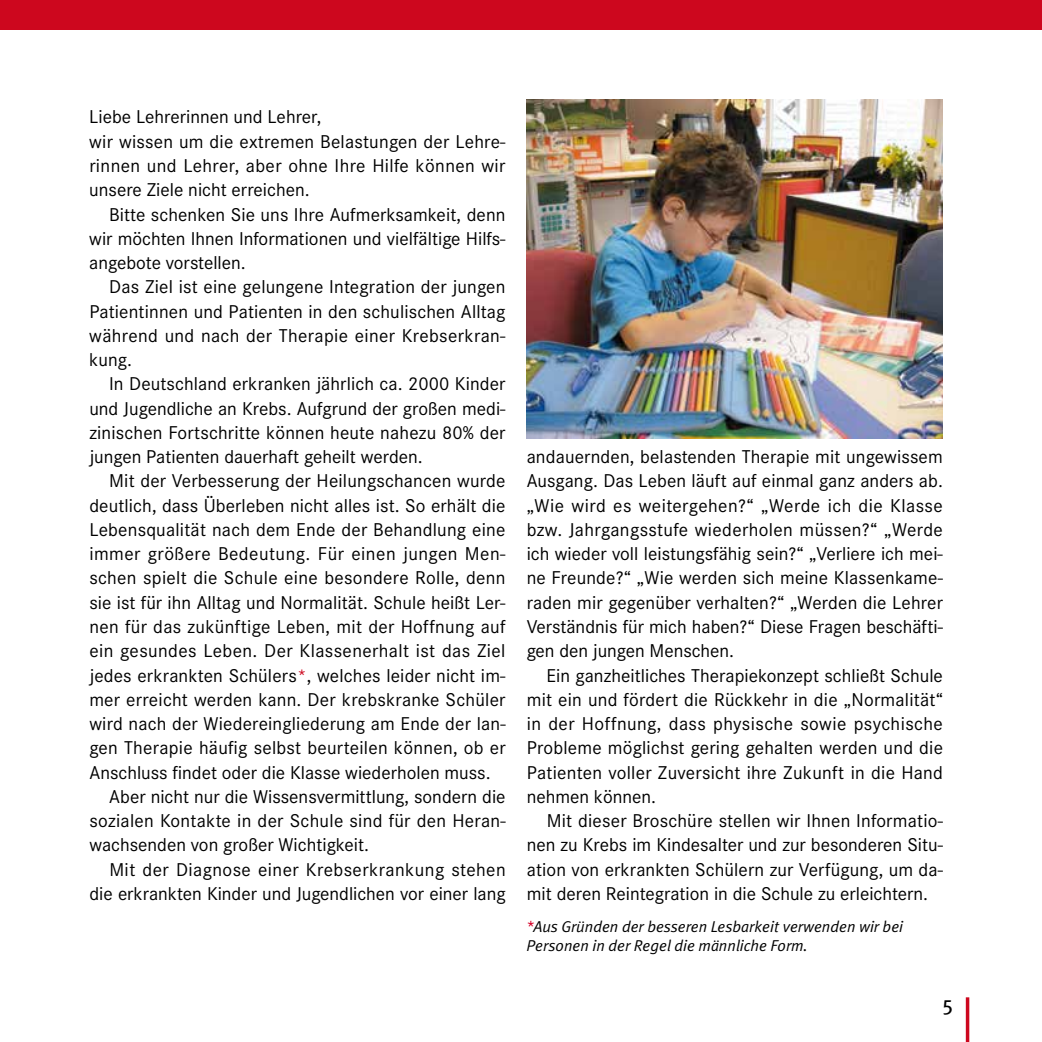
<style>
.page{position:relative;width:1042px;height:1042px;background:#fff}
.page>*{position:absolute;margin:0;border:0;box-sizing:border-box;transform-origin:0 0}
.t1{font:21px "Meta Plus Book Caps";color:#000}
.t2{font:19.25px/24.3px "Corporate S";letter-spacing:.01em;color:#000;text-align:justify}
.t3{font:italic 15.75px/19.2px "Meta Plus Normal";color:#000}
.s1{color:#cd071e}
.s2{color:#d40028}
</style>
<div class="page">
<hr style="left:966px;top:997px;width:3px;height:45px;background:#cd071e">
<div style="left:0;top:0;width:1042px;height:30px;background:#cd071e"></div>
<img style="left:526px;top:99px;width:417px;height:340px">
<p class="t2" style="left:89px;top:105px;width:418px;text-align:left">Liebe Lehrerinnen und Lehrer,<br>wir wissen um die extremen Belastungen der Lehre&shy;rinnen und Lehrer, aber ohne Ihre Hilfe können wir unsere Ziele nicht erreichen.</p>
<p class="t2" style="left:89px;top:202px;width:418px;text-indent:20px">Bitte schenken Sie uns Ihre Aufmerksamkeit, denn wir möchten Ihnen Informationen und vielfältige Hilfs&shy;angebote vorstellen.</p>
<p class="t2" style="left:89px;top:275px;width:418px;text-indent:20px">Das Ziel ist eine gelungene Integration der jungen Patientinnen und Patienten in den schulischen Alltag während und nach der Therapie einer Krebserkran&shy;kung.</p>
<p class="t2" style="left:89px;top:372px;width:418px;text-indent:20px">In Deutschland erkranken jährlich ca. 2000 Kinder und Jugendliche an Krebs. Aufgrund der großen medi&shy;zinischen Fortschritte können heute nahezu 80% der jungen Patienten dauerhaft geheilt werden.</p>
<p class="t2" style="left:109px;top:469px;width:398px">Mit der Verbesserung der Heilungschancen wurde</p>
<p class="t2" style="left:89px;top:493px;width:418px">deutlich, dass Überleben nicht alles ist. So erhält die</p>
<p class="t2" style="left:89px;top:518px;width:418px">Lebensqualität nach dem Ende der Behandlung eine</p>
<p class="t2" style="left:89px;top:542px;width:418px">immer größere Bedeutung. Für einen jungen Men-</p>
<p class="t2" style="left:89px;top:566px;width:418px">schen spielt die Schule eine besondere Rolle, denn</p>
<p class="t2" style="left:89px;top:590px;width:418px">sie ist für ihn Alltag und Normalität. Schule heißt Ler-</p>
<p class="t2" style="left:89px;top:615px;width:418px">nen für das zukünftige Leben, mit der Hoffnung auf</p>
<p class="t2" style="left:89px;top:639px;width:418px">ein gesundes Leben. Der Klassenerhalt ist das Ziel</p>
<p class="t2" style="left:89px;top:663px;width:418px">jedes erkrankten Schülers<span class="s1">*</span>, welches leider nicht im-</p>
<p class="t2" style="left:89px;top:687px;width:418px">mer erreicht werden kann. Der krebskranke Schüler</p>
<p class="t2" style="left:89px;top:712px;width:418px">wird nach der Wiedereingliederung am Ende der lan-</p>
<p class="t2" style="left:89px;top:736px;width:418px">gen Therapie häufig selbst beurteilen können, ob er</p>
<p class="t2" style="left:89px;top:760px;width:403px">Anschluss findet oder die Klasse wiederholen muss.</p>
<p class="t2" style="left:109px;top:784px;width:398px">Aber nicht nur die Wissensvermittlung, sondern die</p>
<p class="t2" style="left:89px;top:809px;width:418px">sozialen Kontakte in der Schule sind für den Heran-</p>
<p class="t2" style="left:89px;top:833px;width:281px">wachsenden von großer Wichtigkeit.</p>
<p class="t2" style="left:109px;top:857px;width:398px">Mit der Diagnose einer Krebserkrankung stehen</p>
<p class="t2" style="left:89px;top:881px;width:418px">die erkrankten Kinder und Jugendlichen vor einer lang</p>
<p class="t2" style="left:527px;top:445px;width:418px">andauernden, belastenden Therapie mit ungewissem Ausgang. Das Leben läuft auf einmal ganz anders ab. „Wie wird es weitergehen?“ „Werde ich die Klasse bzw. Jahrgangsstufe wiederholen müssen?“ „Werde ich wieder voll leistungsfähig sein?“ „Verliere ich mei&shy;ne Freunde?“ „Wie werden sich meine Klassenkame&shy;raden mir gegenüber verhalten?“ „Werden die Lehrer Verständnis für mich haben?“ Diese Fragen beschäfti&shy;gen den jungen Menschen.</p>
<p class="t2" style="left:527px;top:663px;width:418px;text-indent:20px">Ein ganzheitliches Therapiekonzept schließt Schule mit ein und fördert die Rückkehr in die „Normalität“ in der Hoffnung, dass physische sowie psychische Probleme möglichst gering gehalten werden und die Patienten voller Zuversicht ihre Zukunft in die Hand nehmen können.</p>
<p class="t2" style="left:527px;top:809px;width:418px;text-indent:20px">Mit dieser Broschüre stellen wir Ihnen Informatio&shy;nen zu Krebs im Kindesalter und zur besonderen Situ&shy;ation von erkrankten Schülern zur Verfügung, um da&shy;mit deren Reintegration in die Schule zu erleichtern.</p>
<p class="t3" style="left:526px;top:916px;width:378px"><span class="s2">*</span>Aus Gründen der besseren Lesbarkeit verwenden wir bei<br>Personen in der Regel die männliche Form.</p>
<p class="t1" style="left:942px;top:994px;width:13px">5</p>
</div>
